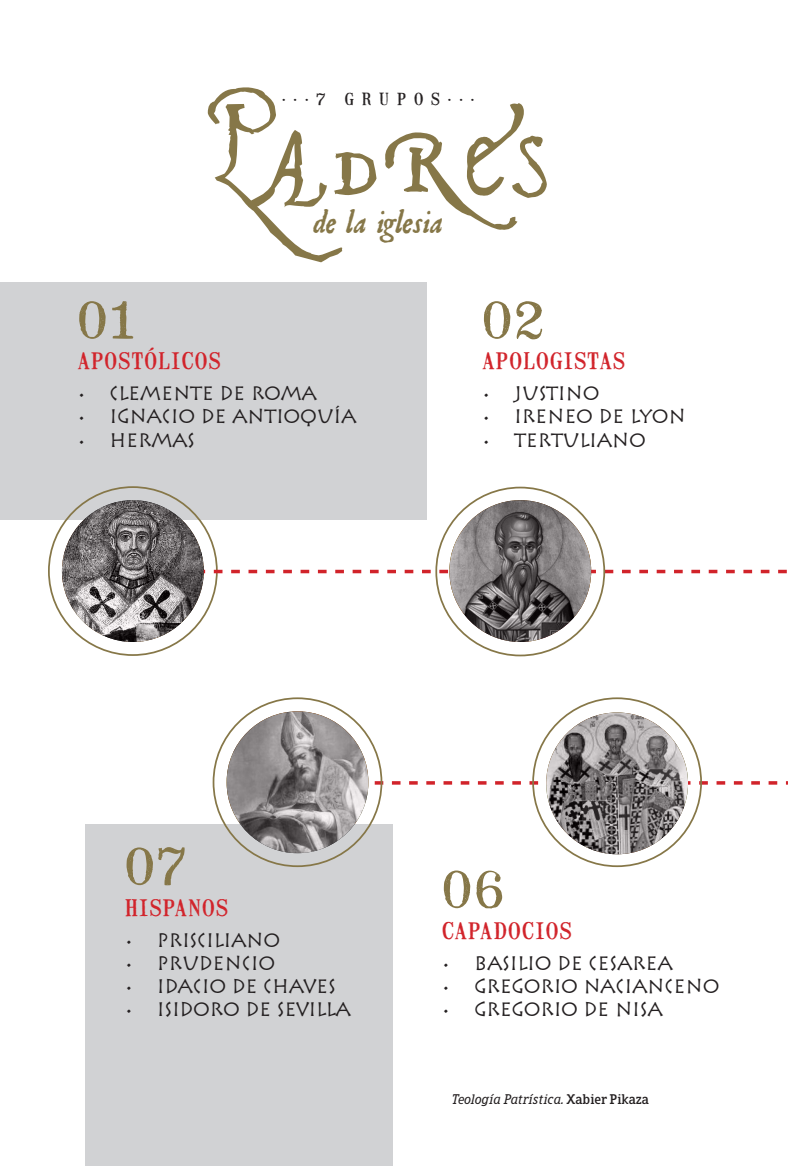
<style>
.page{position:relative;width:788px;height:1166px;background:#fff}
.page>*{position:absolute;margin:0;border:0;box-sizing:border-box;transform-origin:0 0}
.t1{font:116.2px "Pal Antic";color:#867748}
.t2{font:50.75px "Mailart Rubberstamp";letter-spacing:.06em;color:#867748}
.t3{font:italic 36.57px "Roman Antique";color:#867748}
.t4{font:21.7px "Mailart Rubberstamp";letter-spacing:.06em;color:#d1232a}
.t5{font:19.25px "Rusticana";letter-spacing:-.05em;color:#231f20}
.t6{font:15.92px "Mailart Rubberstamp";letter-spacing:.5em;color:#231f20}
.t7{font:italic 14px "Bible Slab 2";color:#231f20}
.s1{font-weight:600;font-style:normal}
</style>
<div class="page">
<div style="left:86px;top:824px;width:307px;height:342px;background:#d1d2d4"></div>
<div style="left:0;top:283px;width:426px;height:237px;background:#d1d2d4"></div>
<svg style="left:204px;top:570px;width:583px;height:3px"></svg>
<svg style="left:368px;top:781px;width:420px;height:3px"></svg>
<img style="left:62px;top:500px;width:142px;height:142px">
<img style="left:449px;top:500px;width:142px;height:142px">
<img style="left:546px;top:712px;width:142px;height:142px">
<img style="left:226px;top:711px;width:142px;height:142px">
<h1 class="t1" style="left:205px;top:84px;width:347px">Padres</h1>
<p class="t6" style="left:282px;top:87px;width:194px">···7 GRUPOS···</p>
<h3 class="t3" style="left:313px;top:209px;width:131px">de la iglesia</h3>
<h2 class="t2" style="left:78px;top:280px;width:59px">01</h2>
<p class="t4" style="left:78px;top:344px;width:144px">APOSTÓLICOS</p>
<p class="t5" style="left:78px;top:382px;width:241px">• CLEMENTE DE ROMA</p>
<p class="t5" style="left:78px;top:405px;width:281px">• IGNACIO DE ANTIOQUÍA</p>
<p class="t5" style="left:78px;top:428px;width:119px">• HERMAS</p>
<h2 class="t2" style="left:482px;top:280px;width:63px">02</h2>
<p class="t4" style="left:482px;top:344px;width:144px">APOLOGISTAS</p>
<p class="t5" style="left:482px;top:382px;width:119px">• JUSTINO</p>
<p class="t5" style="left:482px;top:405px;width:205px">• IRENEO DE LYON</p>
<p class="t5" style="left:482px;top:428px;width:165px">• TERTULIANO</p>
<h2 class="t2" style="left:125px;top:826px;width:62px">07</h2>
<p class="t4" style="left:125px;top:890px;width:105px">HISPANOS</p>
<p class="t5" style="left:125px;top:928px;width:157px">• PRISCILIANO</p>
<p class="t5" style="left:125px;top:951px;width:152px">• PRUDENCIO</p>
<p class="t5" style="left:125px;top:974px;width:213px">• IDACIO DE CHAVES</p>
<p class="t5" style="left:125px;top:997px;width:228px">• ISIDORO DE SEVILLA</p>
<h2 class="t2" style="left:442px;top:849px;width:63px">06</h2>
<p class="t4" style="left:442px;top:914px;width:131px">CAPADOCIOS</p>
<p class="t5" style="left:442px;top:951px;width:232px">• BASILIO DE CESAREA</p>
<p class="t5" style="left:442px;top:974px;width:279px">• GREGORIO NACIANCENO</p>
<p class="t5" style="left:442px;top:997px;width:222px">• GREGORIO DE NISA</p>
<p class="t7" style="left:452px;top:1091px;width:198px">Teología Patrística. <span class="s1">Xabier Pikaza</span></p>
</div>
